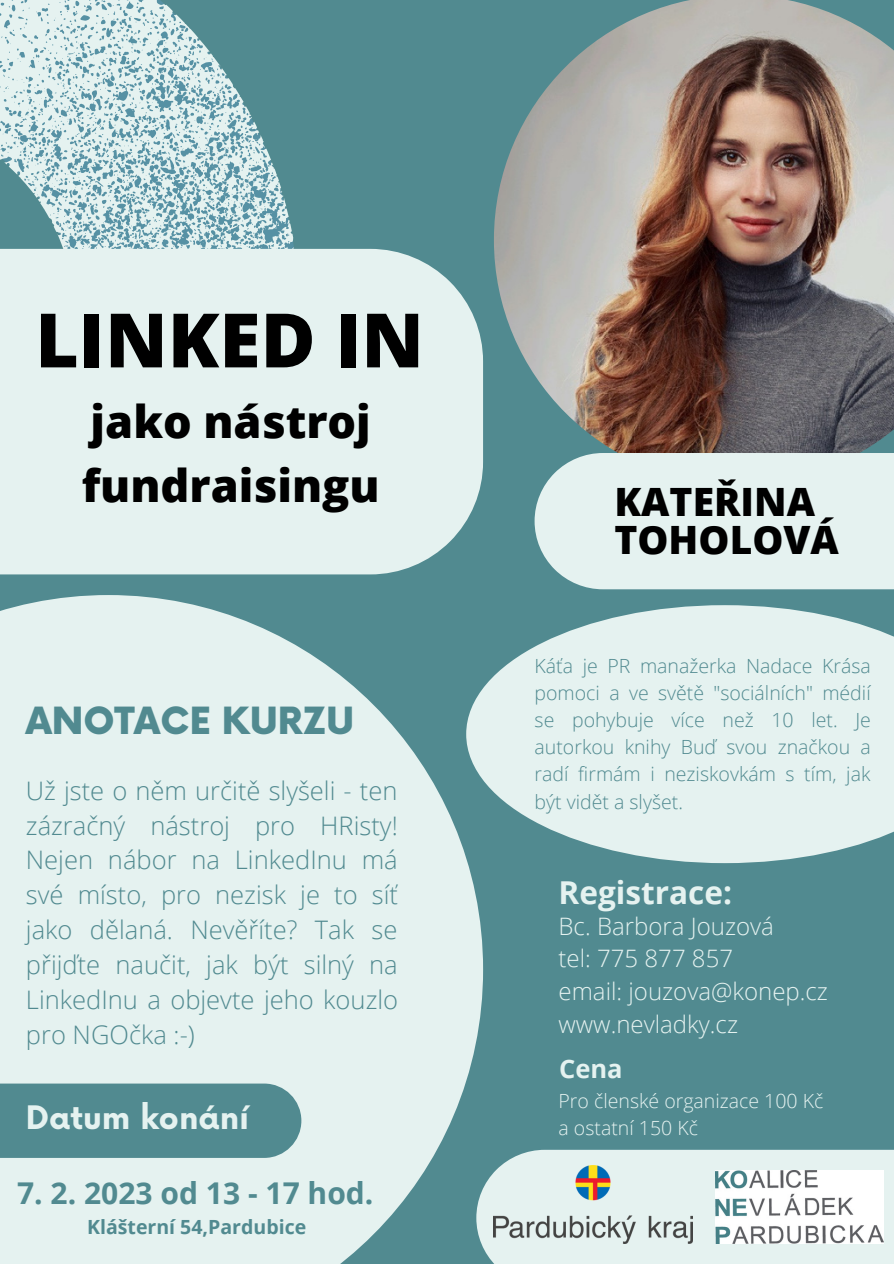
<style>
.page{position:relative;width:894px;height:1264px;background:#fff}
.page>*{position:absolute;margin:0;border:0;box-sizing:border-box;transform-origin:0 0}
.t1{font:800 75px "Open Sans";color:#000}
.t2{font:800 45px/63px "Open Sans";color:#000}
.t3{font:800 39px/38.2px "Open Sans";color:#000}
.t4{font:900 36.45px "Now";color:#518a90}
.t5{font:700 31.5px "Open Sans";color:#e5f2f0}
.t6{font:700 31.5px "Now";color:#e5f2f0}
.t7{font:700 30px "Open Sans";color:#518a90}
.t8{font:300 25.5px/35px "Open Sans";color:#518a90;text-align:justify}
.t9{font:700 25.5px "Open Sans";color:#e5f2f0}
.t10{font:300 24px/32.7px "Open Sans";color:#e5f2f0}
.t11{font:300 19.5px/27px "Open Sans";color:#518a90;text-align:justify}
.t12{font:300 19.5px/27px "Open Sans";color:#e5f2f0}
.t13{font:700 19.5px "Open Sans";color:#518a90}
</style>
<div class="page">
<div style="left:0;top:0;width:893px;height:1263px;background:#518a90"></div>
<svg style="left:0;top:595px;width:483px;height:668px;background:#d1e4e3"></svg>
<img style="left:494px;top:0;width:399px;height:453px">
<svg style="left:0;top:0;width:299px;height:249px"></svg>
<div style="left:534px;top:453px;width:359px;height:136px;background:#e5f2f0"></div>
<div style="left:0;top:249px;width:483px;height:325px;background:#e5f2f0"></div>
<svg style="left:0;top:1083px;width:301px;height:74px"></svg>
<svg style="left:466px;top:605px;width:427px;height:258px;fill:#e5f2f0"></svg>
<svg style="left:476px;top:1149px;width:417px;height:114px;background:#d8e9e7"></svg>
<img style="left:494px;top:1165px;width:198px;height:78px">
<img style="left:715px;top:1170px;width:168px;height:73px">
<h1 class="t1" style="left:35px;top:287px;width:390px">LINKED IN</h1>
<h2 class="t2" style="left:82px;top:389px;width:299px">jako nástroj fundraisingu</h2>
<h3 class="t4" style="left:26px;top:700px;width:330px">ANOTACE KURZU</h3>
<p class="t8" style="left:26px;top:772px;width:373px">Už jste o něm určitě slyšeli - ten zázračný nástroj pro HRisty!<br>Nejen nábor na LinkedInu má své místo, pro nezisk je to síť jako dělaná. Nevěříte? Tak se přijďte naučit, jak být silný na LinkedInu a objevte jeho kouzlo pro NGOčka :-)</p>
<p class="t6" style="left:26px;top:1100px;width:225px">Datum konání</p>
<p class="t7" style="left:17px;top:1171px;width:358px">7. 2. 2023 od 13 - 17 hod.</p>
<p class="t13" style="left:87px;top:1213px;width:220px">Klášterní 54,Pardubice</p>
<h3 class="t3" style="left:614px;top:481px;width:226px">KATEŘINA<br>TOHOLOVÁ</h3>
<p class="t11" style="left:534px;top:652px;width:338px">Káťa je PR manažerka Nadace Krása pomoci a ve světě "sociálních" médií se pohybuje více než 10 let. Je autorkou knihy Buď svou značkou a radí firmám i neziskovkám s tím, jak být vidět a slyšet.</p>
<p class="t5" style="left:558px;top:870px;width:175px">Registrace:</p>
<p class="t10" style="left:558px;top:909px;width:271px">Bc. Barbora Jouzová<br>tel: 775 877 857<br>email: jouzova@konep.cz www.nevladky.cz</p>
<p class="t9" style="left:559px;top:1051px;width:65px">Cena</p>
<p class="t12" style="left:558px;top:1086px;width:266px">Pro členské organizace 100 Kč a ostatní 150 Kč</p>
</div>
